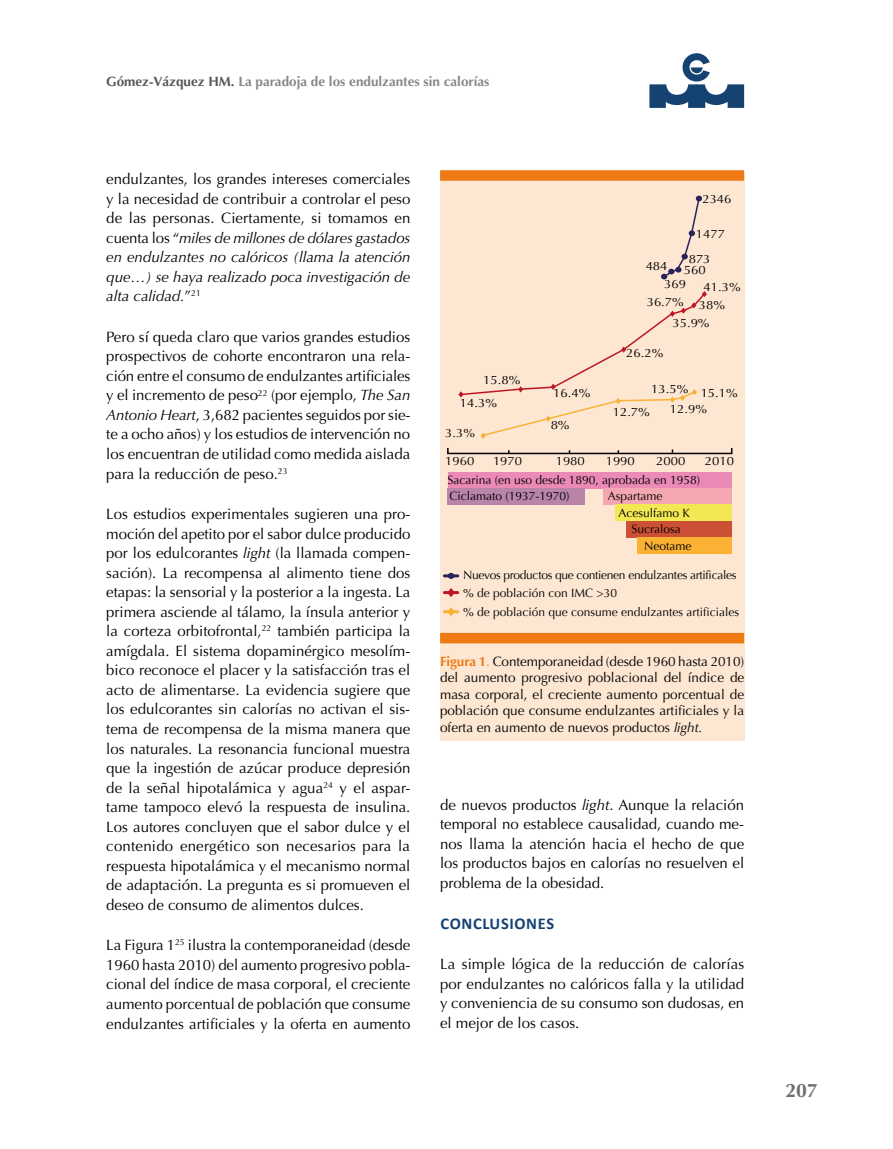
<style>
.page{position:relative;width:893px;height:1149px;background:#fff}
.page>*{position:absolute;margin:0;border:0;box-sizing:border-box;transform-origin:0 0}
.t1{font:700 19.5px "Optima";color:#706f6f}
.t2{font:700 16.5px "Calibri";letter-spacing:.04em;color:#144271}
.t3{font:15px/19.5px "Optima";color:#000;text-align:justify}
.t4{font:13.5px/16.5px "Optima";color:#000;text-align:justify}
.t5{font:700 13.5px "Optima";color:#878787}
.t6{font:12px/24.8px "Optima";color:#000;scale:1.09 1}
.t7{font:12px "Optima";color:#000}
.t8{font:12px/17.4px "Optima";letter-spacing:-.025em;color:#000}
.s1{color:#575756}
.s2{font-style:italic}
.s3{font-weight:700;color:#ef7a13}
.s4{color:#ef7a13}
</style>
<div class="page">
<svg style="left:649px;top:53px;width:95px;height:55px"></svg>
<div style="left:440px;top:174px;width:304px;height:566px;background:#fde7d3"></div>
<div style="left:440px;top:632px;width:304px;height:11px;background:#ef7a13"></div>
<div style="left:440px;top:170px;width:304px;height:11px;background:#ef7a13"></div>
<div style="left:448px;top:471px;width:284px;height:17px;background:#eb89b7"></div>
<div style="left:604px;top:488px;width:128px;height:16px;background:#f4a7b0"></div>
<div style="left:615px;top:504px;width:117px;height:17px;background:#f2e853"></div>
<div style="left:627px;top:521px;width:105px;height:16px;background:#cb5035"></div>
<div style="left:448px;top:488px;width:137px;height:16px;background:#b884a8"></div>
<svg style="left:661px;top:195px;width:41px;height:84px"></svg>
<svg style="left:448px;top:572px;width:6px;height:6px"></svg>
<svg style="left:447px;top:588px;width:8px;height:9px"></svg>
<svg style="left:447px;top:607px;width:8px;height:9px"></svg>
<svg style="left:458px;top:291px;width:249px;height:147px"></svg>
<div style="left:447px;top:447px;width:285px;height:7px;border:2px solid #000"></div>
<div style="left:637px;top:537px;width:95px;height:17px;background:#f9b234"></div>
<hr style="left:444px;top:574px;width:14px;height:3px;background:#29235c">
<hr style="left:444px;top:591px;width:14px;height:3px;background:#be1622">
<hr style="left:444px;top:610px;width:14px;height:3px;background:#f9b234">
<p class="t5" style="left:106px;top:74px;width:385px"><span class="s1">Gómez-Vázquez HM.</span> La paradoja de los endulzantes sin calorías</p>
<p class="t3" style="left:106px;top:169px;width:306px">endulzantes, los grandes intereses comerciales y la necesidad de contribuir a controlar el peso de las personas. Ciertamente, si tomamos en cuenta los “<span class="s2">miles de millones de dólares gastados en endulzantes no calóricos (llama la atención que…) se haya realizado poca investigación de alta calidad.</span>”<sup>21</sup></p>
<p class="t3" style="left:106px;top:327px;width:306px">Pero sí queda claro que varios grandes estudios prospectivos de cohorte encontraron una rela&shy;ción entre el consumo de endulzantes artificiales y el incremento de peso<sup>22</sup> (por ejemplo, <span class="s2">The San Antonio Heart</span>, 3,682 pacientes seguidos por sie&shy;te a ocho años) y los estudios de intervención no los encuentran de utilidad como medida aislada para la reducción de peso.<sup>23</sup></p>
<p class="t3" style="left:106px;top:504px;width:306px">Los estudios experimentales sugieren una pro&shy;moción del apetito por el sabor dulce producido por los edulcorantes <span class="s2">light</span> (la llamada compen&shy;sación). La recompensa al alimento tiene dos etapas: la sensorial y la posterior a la ingesta. La primera asciende al tálamo, la ínsula anterior y la corteza orbitofrontal,<sup>22</sup> también participa la amígdala. El sistema dopaminérgico mesolím&shy;bico reconoce el placer y la satisfacción tras el acto de alimentarse. La evidencia sugiere que los edulcorantes sin calorías no activan el sis&shy;tema de recompensa de la misma manera que los naturales. La resonancia funcional muestra que la ingestión de azúcar produce depresión de la señal hipotalámica y agua<sup>24</sup> y el aspar&shy;tame tampoco elevó la respuesta de insulina.<br>Los autores concluyen que el sabor dulce y el contenido energético son necesarios para la respuesta hipotalámica y el mecanismo normal de adaptación. La pregunta es si promueven el deseo de consumo de alimentos dulces.</p>
<p class="t3" style="left:106px;top:935px;width:306px">La Figura 1<sup>25</sup> ilustra la contemporaneidad (desde 1960 hasta 2010) del aumento progresivo pobla&shy;cional del índice de masa corporal, el creciente aumento porcentual de población que consume endulzantes artificiales y la oferta en aumento</p>
<p class="t6" style="left:702px;top:187px;width:28px">2346</p>
<p class="t6" style="left:689px;top:222px;width:35px;text-indent:7px">1477<br>873</p>
<p class="t6" style="left:684px;top:258px;width:22px">560</p>
<p class="t6" style="left:664px;top:256px;width:22px;line-height:18.3px;text-indent:-18px">484<br>369</p>
<p class="t6" style="left:703px;top:274px;width:36px">41.3%</p>
<p class="t6" style="left:647px;top:290px;width:36px">36.7%</p>
<p class="t6" style="left:672px;top:296px;width:50px;line-height:17.9px;text-indent:26px">38%<br>35.9%</p>
<p class="t6" style="left:460px;top:368px;width:57px;line-height:23.4px;text-indent:23px">15.8%<br>14.3%</p>
<p class="t6" style="left:445px;top:421px;width:29px">3.3%</p>
<p class="t6" style="left:553px;top:380px;width:36px">16.4%</p>
<p class="t6" style="left:551px;top:412px;width:19px">8%</p>
<p class="t6" style="left:626px;top:340px;width:36px">26.2%</p>
<p class="t6" style="left:651px;top:378px;width:81px">13.5% 15.1%</p>
<p class="t6" style="left:613px;top:399px;width:36px">12.7%</p>
<p class="t6" style="left:670px;top:396px;width:36px">12.9%</p>
<p class="t6" style="left:445px;top:451px;width:235px;line-height:18.8px">1960<br>Sacarina (en uso desde 1890, aprobada en 1958)</p>
<p class="t7" style="left:449px;top:488px;width:122px">Ciclamato (1937-1970)</p>
<p class="t7" style="left:608px;top:488px;width:56px">Aspartame</p>
<p class="t7" style="left:618px;top:505px;width:73px">Acesulfamo K</p>
<p class="t7" style="left:632px;top:522px;width:51px">Sucralosa</p>
<p class="t7" style="left:644px;top:539px;width:49px">Neotame</p>
<p class="t6" style="left:493px;top:448px;width:28px">1970</p>
<p class="t6" style="left:556px;top:448px;width:28px">1980</p>
<p class="t6" style="left:606px;top:448px;width:28px">1990</p>
<p class="t6" style="left:656px;top:448px;width:28px">2000</p>
<p class="t6" style="left:705px;top:448px;width:28px">2010</p>
<p class="t8" style="left:463px;top:566px;width:275px">Nuevos productos que contienen endulzantes artificales % de población con IMC &gt;30</p>
<p class="t7" style="left:463px;top:604px;width:278px">% de población que consume endulzantes artificiales</p>
<p class="t4" style="left:440px;top:653px;width:306px"><span class="s3">Figura 1</span><span class="s4">.</span> Contemporaneidad (desde 1960 hasta 2010) del aumento progresivo poblacional del índice de masa corporal, el creciente aumento porcentual de población que consume endulzantes artificiales y la oferta en aumento de nuevos productos <span class="s2">light.</span></p>
<p class="t3" style="left:440px;top:794px;width:306px">de nuevos productos <span class="s2">light</span>. Aunque la relación temporal no establece causalidad, cuando me&shy;nos llama la atención hacia el hecho de que los productos bajos en calorías no resuelven el problema de la obesidad.</p>
<p class="t2" style="left:440px;top:912px;width:115px">CONCLUSIONES</p>
<p class="t3" style="left:440px;top:954px;width:306px">La simple lógica de la reducción de calorías por endulzantes no calóricos falla y la utilidad y conveniencia de su consumo son dudosas, en el mejor de los casos.</p>
<h1 class="t1" style="left:785px;top:1079px;width:34px">207</h1>
</div>
